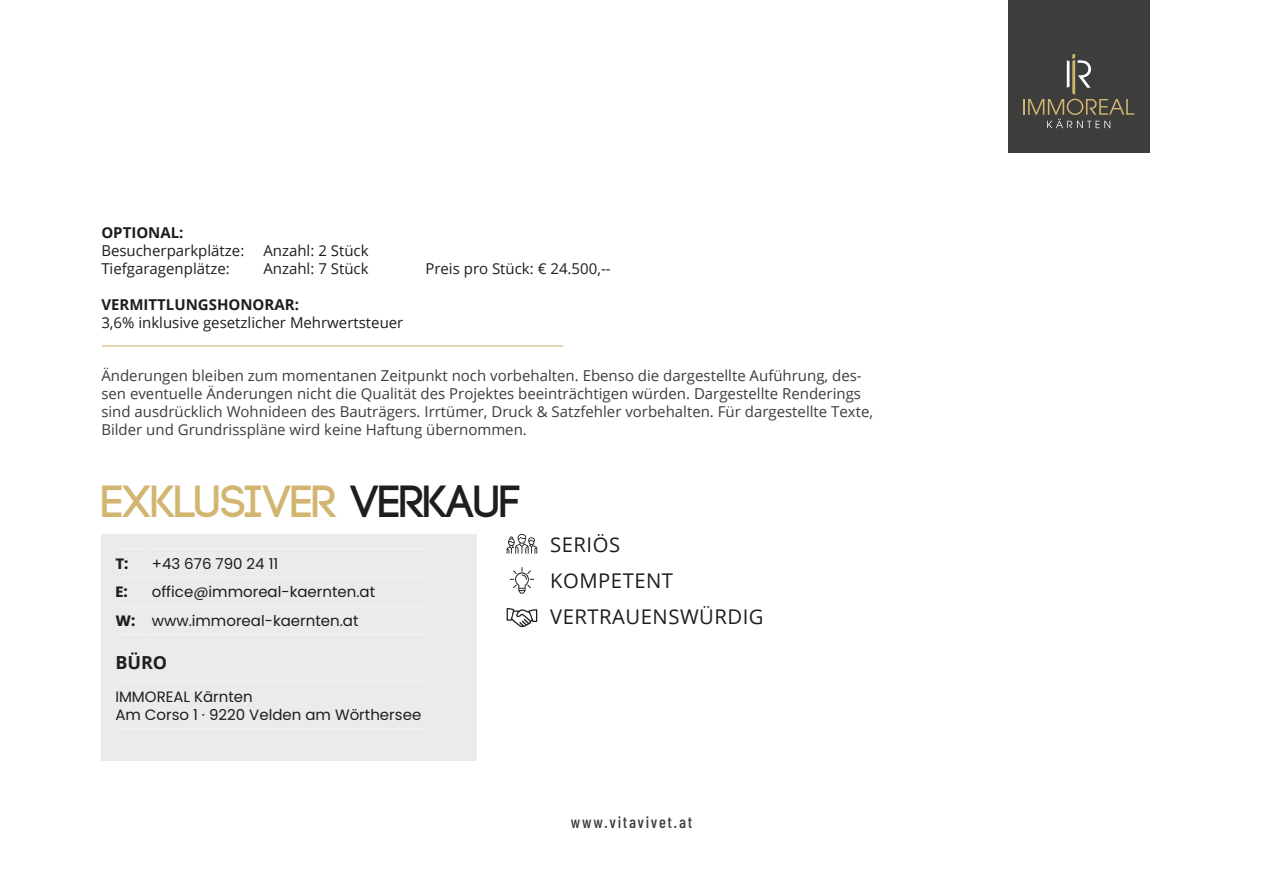
<style>
.page{position:relative;width:1263px;height:893px;background:#fff}
.page>*{position:absolute;margin:0;border:0;box-sizing:border-box;transform-origin:0 0}
.t1{font:700 45px "Code";color:#d2b571}
.t2{font:20.25px "Open Sans";letter-spacing:.025em;color:#1e1e1c}
.Heading_2_-_left{font:700 18px "Open Sans";color:#1e1e1c}
.t3{font:500 16.5px "Barlow Condensed";letter-spacing:.1em;color:#3d3d3c}
.t4{font:15px/18px "Open Sans";color:#3d3d3c}
.t5{font:15px "Open Sans";color:#1e1e1c}
.Body_text_1_-_left{font:15px/18px "Poppins";color:#1d1d1b}
.t6{font:700 15px "Open Sans";color:#1e1e1c}
.Body_text_1_-_left-2{font:700 15px "Poppins";color:#1d1d1b}
.s1{color:#1e1e1c}
</style>
<div class="page">
<div style="left:1008px;top:0;width:141px;height:153px;background:#3d3d3c"></div>
<svg style="left:1023px;top:54px;width:111px;height:74px"></svg>
<hr style="left:102px;top:345px;width:460px;height:2px;background:#e5d3ac">
<svg style="left:507px;top:534px;width:30px;height:20px"></svg>
<svg style="left:510px;top:567px;width:24px;height:27px"></svg>
<svg style="left:507px;top:608px;width:30px;height:19px"></svg>
<div style="left:101px;top:534px;width:376px;height:226px;background:#ebebeb"></div>
<hr style="left:115px;top:548px;width:37px;height:2px;background:#f1f1f1">
<hr style="left:152px;top:548px;width:276px;height:2px;background:#f1f1f1">
<hr style="left:115px;top:577px;width:37px;height:1px;background:#f1f1f1">
<hr style="left:152px;top:577px;width:276px;height:1px;background:#f1f1f1">
<hr style="left:115px;top:605px;width:37px;height:2px;background:#f1f1f1">
<hr style="left:152px;top:605px;width:276px;height:2px;background:#f1f1f1">
<hr style="left:115px;top:634px;width:37px;height:1px;background:#f1f1f1">
<hr style="left:152px;top:634px;width:276px;height:1px;background:#f1f1f1">
<hr style="left:115px;top:681px;width:37px;height:2px;background:#f1f1f1">
<hr style="left:152px;top:681px;width:276px;height:2px;background:#f1f1f1">
<hr style="left:115px;top:728px;width:37px;height:1px;background:#f1f1f1">
<hr style="left:152px;top:728px;width:276px;height:1px;background:#f1f1f1">
<p class="t6" style="left:101px;top:222px;width:84px">OPTIONAL:</p>
<p class="t5" style="left:101px;top:240px;width:144px">Besucherparkplätze:</p>
<p class="t5" style="left:263px;top:240px;width:107px">Anzahl: 2 Stück</p>
<p class="t5" style="left:101px;top:258px;width:130px">Tiefgaragenplätze:</p>
<p class="t5" style="left:263px;top:258px;width:107px">Anzahl: 7 Stück</p>
<p class="t5" style="left:425px;top:258px;width:187px">Preis pro Stück: € 24.500,--</p>
<p class="t6" style="left:101px;top:294px;width:199px">VERMITTLUNGSHONORAR:</p>
<p class="t5" style="left:101px;top:312px;width:304px">3,6% inklusive gesetzlicher Mehrwertsteuer</p>
<p class="t4" style="left:101px;top:366px;width:773px">Änderungen bleiben zum momentanen Zeitpunkt noch vorbehalten. Ebenso die dargestellte Auführung, des&shy;sen eventuelle Änderungen nicht die Qualität des Projektes beeinträchtigen würden. Dargestellte Renderings sind ausdrücklich Wohnideen des Bauträgers. Irrtümer, Druck &amp; Satzfehler vorbehalten. Für dargestellte Texte, Bilder und Grundrisspläne wird keine Haftung übernommen.</p>
<p class="t1" style="left:102px;top:479px;width:420px">EXKLUSIVER <span class="s1">VERKAUF</span></p>
<p class="Body_text_1_-_left-2" style="left:115px;top:555px;width:15px">T:</p>
<p class="Body_text_1_-_left" style="left:152px;top:555px;width:128px">+43 676 790 24 11</p>
<p class="Body_text_1_-_left-2" style="left:115px;top:583px;width:14px">E:</p>
<p class="Body_text_1_-_left" style="left:152px;top:583px;width:225px">office@immoreal-kaernten.at</p>
<p class="Body_text_1_-_left-2" style="left:115px;top:612px;width:22px">W:</p>
<p class="Body_text_1_-_left" style="left:152px;top:612px;width:208px">www.immoreal-kaernten.at</p>
<p class="Heading_2_-_left" style="left:115px;top:650px;width:53px">BÜRO</p>
<p class="Body_text_1_-_left" style="left:115px;top:688px;width:307px">IMMOREAL Kärnten<br>Am Corso 1 · 9220 Velden am Wörthersee</p>
<p class="t2" style="left:550px;top:531px;width:71px">SERIÖS</p>
<p class="t2" style="left:550px;top:567px;width:124px">KOMPETENT</p>
<p class="t2" style="left:550px;top:603px;width:215px">VERTRAUENSWÜRDIG</p>
<p class="t3" style="left:571px;top:812px;width:123px">www.vitavivet.at</p>
</div>
